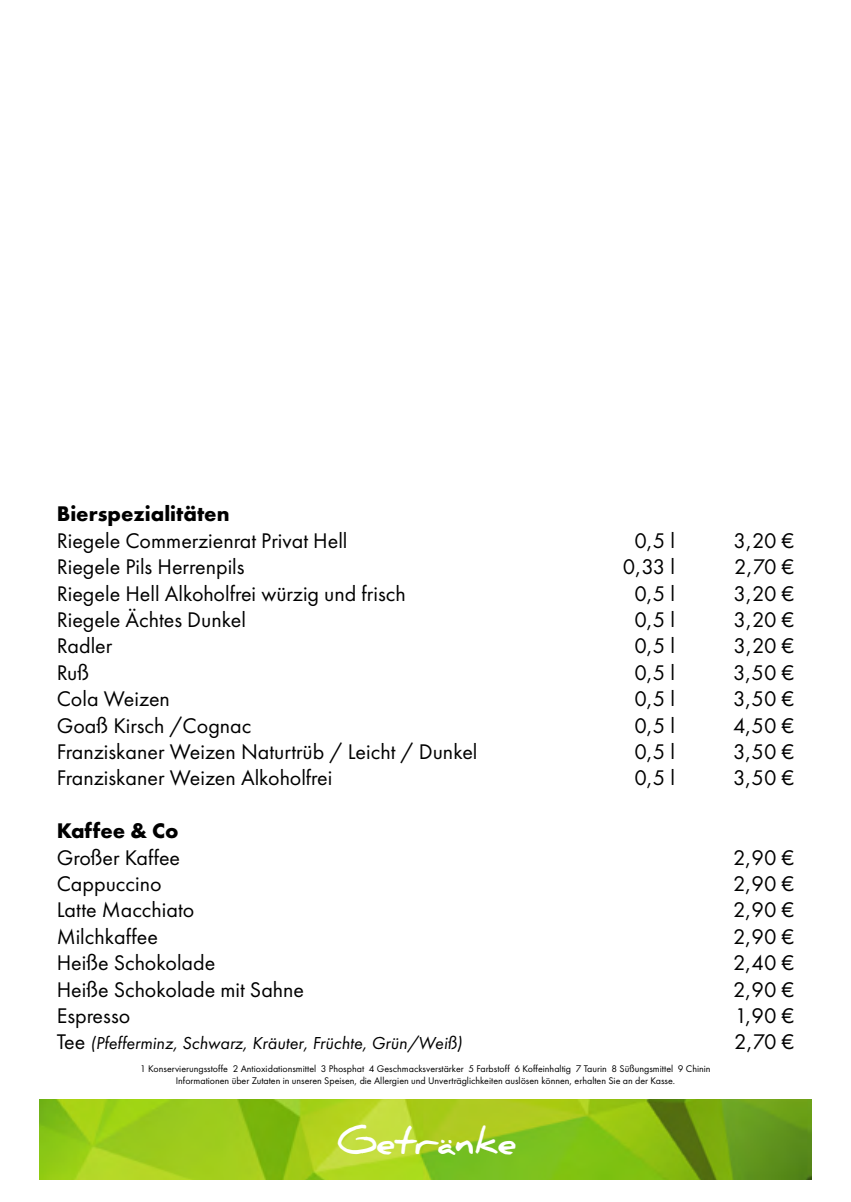
<style>
.page{position:relative;width:851px;height:1202px;background:#fff}
.page>*{position:absolute;margin:0;border:0;box-sizing:border-box;transform-origin:0 0}
.t1{font:700 36px "Daniel";color:#fff}
.t2{font:22px/26.4px "Futura PT";color:#000}
.t3{font:700 22px "Futura PT";color:#000}
.t4{font:italic 18px "Futura PT";color:#000}
.t5{font:10px/12px "Futura PT";color:#000;text-align:center}
.s1{font-style:normal;font-size:22px}
</style>
<div class="page">
<img style="left:40px;top:1100px;width:771px;height:79px">
<p class="t3" style="left:57px;top:500px;width:174px">Bierspezialitäten</p>
<p class="t2" style="left:57px;top:527px;width:422px">Riegele Commerzienrat Privat Hell<br>Riegele Pils Herrenpils<br>Riegele Hell Alkoholfrei würzig und frisch<br>Riegele Ächtes Dunkel<br>Radler<br>Ruß<br>Cola Weizen<br>Goaß Kirsch /Cognac<br>Franziskaner Weizen Naturtrüb / Leicht / Dunkel<br>Franziskaner Weizen Alkoholfrei</p>
<p class="t3" style="left:57px;top:817px;width:123px">Kaffee &amp; Co</p>
<p class="t2" style="left:57px;top:844px;width:249px">Großer Kaffee<br>Cappuccino<br>Latte Macchiato<br>Milchkaffee<br>Heiße Schokolade<br>Heiße Schokolade mit Sahne<br>Espresso</p>
<p class="t4" style="left:57px;top:1033px;width:407px"><span class="s1">Tee</span> (Pfefferminz, Schwarz, Kräuter, Früchte, Grün/Weiß)</p>
<p class="t2" style="left:623px;top:527px;width:54px;text-align:center">0,5 l<br>0,33 l<br>0,5 l<br>0,5 l<br>0,5 l<br>0,5 l<br>0,5 l<br>0,5 l<br>0,5 l<br>0,5 l</p>
<p class="t5" style="left:140px;top:1063px;width:571px">1 Konservierungsstoffe 2 Antioxidationsmittel 3 Phosphat 4 Geschmacksverstärker 5 Farbstoff 6 Koffeinhaltig 7 Taurin 8 Süßungsmittel 9 Chinin<br>Informationen über Zutaten in unseren Speisen, die Allergien und Unverträglichkeiten auslösen können, erhalten Sie an der Kasse.</p>
<h1 class="t1" style="left:337px;top:1121px;width:180px">Getränke</h1>
<p class="t2" style="left:733px;top:527px;width:63px;text-align:justify">3,20 € 2,70 € 3,20 € 3,20 € 3,20 € 3,50 € 3,50 € 4,50 € 3,50 € 3,50 €</p>
<p class="t2" style="left:733px;top:844px;width:63px;text-align:justify">2,90 € 2,90 € 2,90 € 2,90 € 2,40 € 2,90 € 1,90 € 2,70 €</p>
</div>
